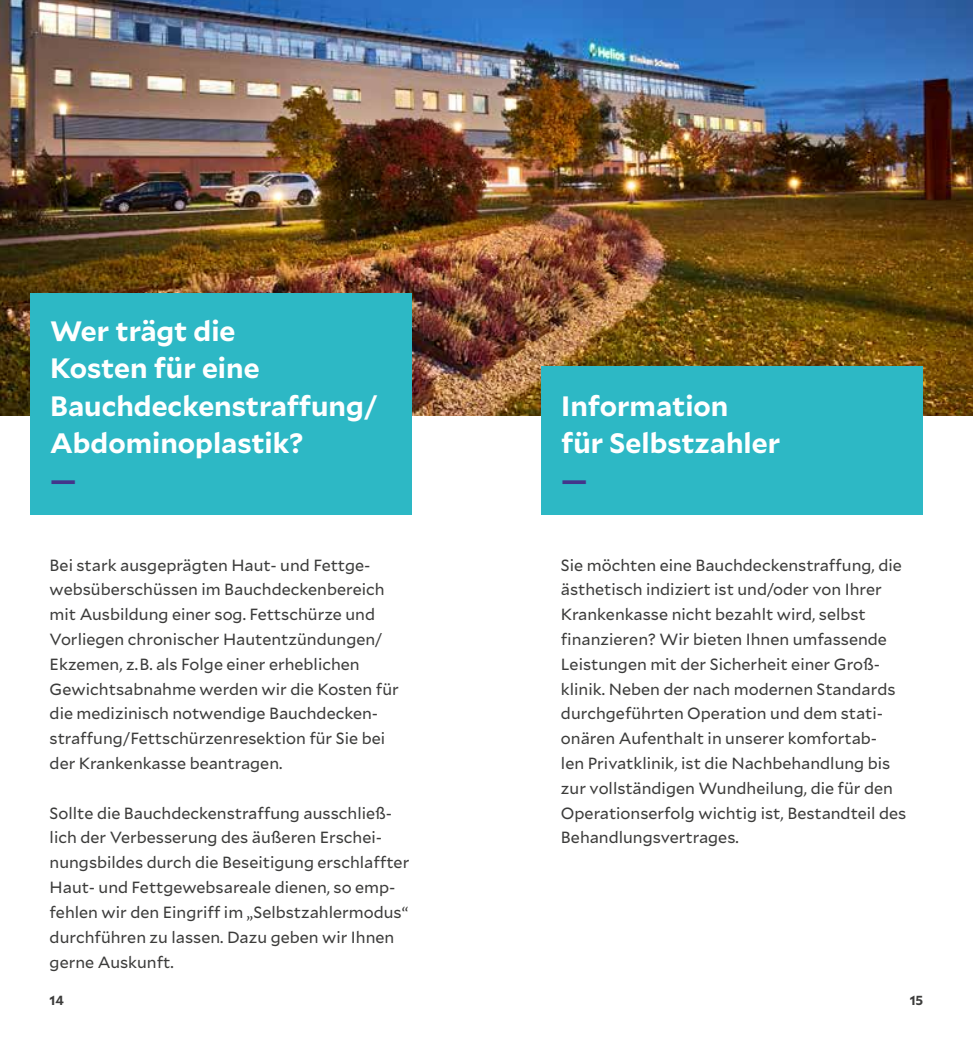
<style>
.page{position:relative;width:973px;height:1042px;background:#fff}
.page>*{position:absolute;margin:0;border:0;box-sizing:border-box;transform-origin:0 0}
.t1{font:700 28px/37.3px "Mallory";color:#fff}
.t2{font:700 28px "Mallory";color:#43358b}
.t3{font:16.1px/24.8px "Mallory";color:#3c3c3b}
.t4{font:700 13.12px "Mallory";color:#3c3c3b}
</style>
<div class="page">
<img style="left:0;top:0;width:972px;height:415px">
<div style="left:30px;top:293px;width:382px;height:222px;background:#2db8c5"></div>
<div style="left:541px;top:366px;width:381px;height:149px;background:#2db8c5"></div>
<h1 class="t1" style="left:50px;top:311px;width:329px">Wer trägt die<br>Kosten für eine<br>Bauchdeckenstraffung/<br>Abdominoplastik?</h1>
<h1 class="t2" style="left:50px;top:459px;width:28px">—</h1>
<p class="t3" style="left:50px;top:552px;width:351px">Bei stark ausgeprägten Haut- und Fettge&shy;websüberschüssen im Bauchdeckenbereich mit Ausbildung einer sog. Fettschürze und Vorliegen chronischer Hautentzündungen/ Ekzemen, z.B. als Folge einer erheblichen Gewichtsabnahme werden wir die Kosten für die medizinisch notwendige Bauchdecken&shy;straffung/Fettschürzenresektion für Sie bei der Krankenkasse beantragen.</p>
<p class="t3" style="left:50px;top:800px;width:361px">Sollte die Bauchdeckenstraffung ausschließ&shy;lich der Verbesserung des äußeren Erschei&shy;nungsbildes durch die Beseitigung erschlaffter Haut- und Fettgewebsareale dienen, so emp&shy;fehlen wir den Eingriff im „Selbstzahlermodus“ durchführen zu lassen. Dazu geben wir Ihnen gerne Auskunft.</p>
<h1 class="t1" style="left:561px;top:385px;width:220px">Information<br>für Selbstzahler</h1>
<h1 class="t2" style="left:561px;top:459px;width:28px">—</h1>
<p class="t3" style="left:561px;top:551px;width:347px">Sie möchten eine Bauchdeckenstraffung, die ästhetisch indiziert ist und/oder von Ihrer Krankenkasse nicht bezahlt wird, selbst finanzieren? Wir bieten Ihnen umfassende Leistungen mit der Sicherheit einer Groß&shy;klinik. Neben der nach modernen Standards durchgeführten Operation und dem stati&shy;onären Aufenthalt in unserer komfortab-<br>len Privatklinik, ist die Nachbehandlung bis zur vollständigen Wundheilung, die für den Operationserfolg wichtig ist, Bestandteil des Behandlungsvertrages.</p>
<p class="t4" style="left:50px;top:990px;width:16px">14</p>
<p class="t4" style="left:909px;top:990px;width:15px">15</p>
</div>
